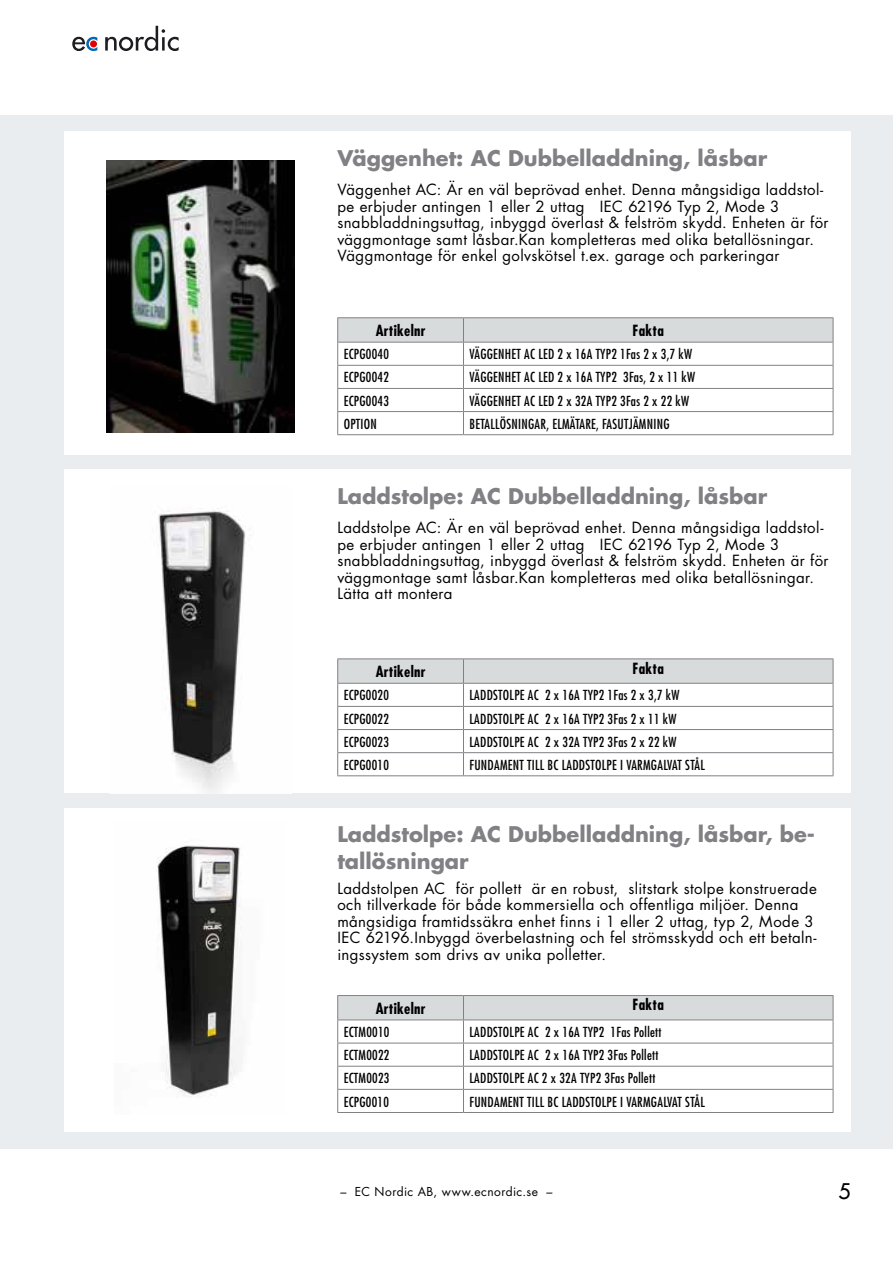
<style>
.page{position:relative;width:893px;height:1263px;background:#fff}
.page>*{position:absolute;margin:0;border:0;box-sizing:border-box;transform-origin:0 0}
.t1{font:700 21px/27px "Futura Std";color:#818084}
.t2{font:500 21px "Futura Std";color:#000}
.t3{font:15px/16.5px "Futura Std";letter-spacing:.025em;color:#000}
.t4{font:700 condensed 15px "Futura Std";letter-spacing:.02em;color:#000}
.t5{font:condensed 13.5px "Futura Std";letter-spacing:.02em;color:#000}
.t6{font:12px "Futura Std";letter-spacing:.04em;color:#000}
</style>
<div class="page">
<div style="left:0;top:115px;width:893px;height:1033px;background:#eaedef"></div>
<div style="left:64px;top:132px;width:786px;height:323px;background:#fff"></div>
<div style="left:64px;top:470px;width:786px;height:323px;background:#fff"></div>
<div style="left:64px;top:808px;width:786px;height:323px;background:#fff"></div>
<svg style="left:72px;top:37px;width:25px;height:14px"></svg>
<svg style="left:105px;top:26px;width:74px;height:25px"></svg>
<div style="left:90px;top:40px;width:7px;height:7px;background:#e60005;border-radius:50%"></div>
<img style="left:158px;top:510px;width:93px;height:283px">
<svg style="left:337px;top:995px;width:497px;height:117px"></svg>
<hr style="left:337px;top:1112px;width:126px;height:1px;background:#818084">
<hr style="left:463px;top:1112px;width:370px;height:1px;background:#818084">
<img style="left:157px;top:845px;width:83px;height:252px">
<img style="left:107px;top:161px;width:187px;height:271px">
<hr style="left:337px;top:434px;width:126px;height:1px;background:#818084">
<hr style="left:463px;top:434px;width:370px;height:1px;background:#818084">
<hr style="left:337px;top:317px;width:126px;height:1px;background:#818084">
<hr style="left:463px;top:317px;width:370px;height:1px;background:#818084">
<svg style="left:337px;top:318px;width:497px;height:116px"></svg>
<hr style="left:337px;top:342px;width:126px;height:1px;background:#818084">
<hr style="left:463px;top:342px;width:370px;height:1px;background:#818084">
<hr style="left:463px;top:658px;width:370px;height:1px;background:#818084">
<hr style="left:337px;top:658px;width:126px;height:1px;background:#818084">
<svg style="left:337px;top:659px;width:497px;height:116px"></svg>
<hr style="left:337px;top:775px;width:126px;height:1px;background:#818084">
<hr style="left:463px;top:775px;width:370px;height:1px;background:#818084">
<h1 class="t1" style="left:337px;top:144px;width:431px">Väggenhet: AC Dubbelladdning, låsbar</h1>
<p class="t3" style="left:337px;top:182px;width:493px">Väggenhet AC: Är en väl beprövad enhet. Denna mångsidiga laddstol&shy;pe erbjuder antingen 1 eller 2 uttag IEC 62196 Typ 2, Mode 3 snabbladdningsuttag, inbyggd överlast &amp; felström skydd. Enheten är för väggmontage samt låsbar.Kan kompletteras med olika betallösningar.<br>Väggmontage för enkel golvskötsel t.ex. garage och parkeringar</p>
<p class="t4" style="left:376px;top:321px;width:51px">Artikelnr</p>
<p class="t4" style="left:633px;top:321px;width:33px">Fakta</p>
<p class="t5" style="left:344px;top:346px;width:47px">ECPG0040</p>
<p class="t5" style="left:469px;top:346px;width:224px">VÄGGENHET AC LED 2 x 16A TYP2 1Fas 2 x 3,7 kW</p>
<p class="t5" style="left:344px;top:369px;width:47px">ECPG0042</p>
<p class="t5" style="left:469px;top:369px;width:227px">VÄGGENHET AC LED 2 x 16A TYP2 3Fas, 2 x 11 kW</p>
<p class="t5" style="left:344px;top:392px;width:47px">ECPG0043</p>
<p class="t5" style="left:469px;top:392px;width:221px">VÄGGENHET AC LED 2 x 32A TYP2 3Fas 2 x 22 kW</p>
<p class="t5" style="left:344px;top:416px;width:35px">OPTION</p>
<p class="t5" style="left:469px;top:416px;width:202px">BETALLÖSNINGAR, ELMÄTARE, FASUTJÄMNING</p>
<h1 class="t1" style="left:337px;top:483px;width:431px">Laddstolpe: AC Dubbelladdning, låsbar</h1>
<p class="t3" style="left:337px;top:520px;width:493px">Laddstolpe AC: Är en väl beprövad enhet. Denna mångsidiga laddstol&shy;pe erbjuder antingen 1 eller 2 uttag IEC 62196 Typ 2, Mode 3 snabbladdningsuttag, inbyggd överlast &amp; felström skydd. Enheten är för väggmontage samt låsbar.Kan kompletteras med olika betallösningar.<br>Lätta att montera</p>
<p class="t4" style="left:376px;top:662px;width:51px">Artikelnr</p>
<p class="t4" style="left:633px;top:659px;width:33px">Fakta</p>
<p class="t5" style="left:344px;top:687px;width:47px">ECPG0020</p>
<p class="t5" style="left:469px;top:687px;width:212px">LADDSTOLPE AC 2 x 16A TYP2 1Fas 2 x 3,7 kW</p>
<p class="t5" style="left:344px;top:710px;width:47px">ECPG0022</p>
<p class="t5" style="left:469px;top:710px;width:209px">LADDSTOLPE AC 2 x 16A TYP2 3Fas 2 x 11 kW</p>
<p class="t5" style="left:344px;top:734px;width:47px">ECPG0023</p>
<p class="t5" style="left:469px;top:734px;width:209px">LADDSTOLPE AC 2 x 32A TYP2 3Fas 2 x 22 kW</p>
<p class="t5" style="left:344px;top:757px;width:47px">ECPG0010</p>
<p class="t5" style="left:469px;top:757px;width:237px">FUNDAMENT TILL BC LADDSTOLPE I VARMGALVAT STÅL</p>
<h1 class="t1" style="left:337px;top:821px;width:479px">Laddstolpe: AC Dubbelladdning, låsbar, be&shy;tallösningar</h1>
<p class="t3" style="left:337px;top:880px;width:481px">Laddstolpen AC för pollett är en robust, slitstark stolpe konstruerade och tillverkade för både kommersiella och offentliga miljöer. Denna mångsidiga framtidssäkra enhet finns i 1 eller 2 uttag, typ 2, Mode 3<br>IEC 62196.Inbyggd överbelastning och fel strömsskydd och ett betaln&shy;ingssystem som drivs av unika polletter.</p>
<p class="t4" style="left:376px;top:999px;width:51px">Artikelnr</p>
<p class="t4" style="left:633px;top:996px;width:33px">Fakta</p>
<p class="t5" style="left:344px;top:1024px;width:47px">ECTM0010</p>
<p class="t5" style="left:469px;top:1024px;width:193px">LADDSTOLPE AC 2 x 16A TYP2 1Fas Pollett</p>
<p class="t5" style="left:344px;top:1047px;width:47px">ECTM0022</p>
<p class="t5" style="left:469px;top:1047px;width:190px">LADDSTOLPE AC 2 x 16A TYP2 3Fas Pollett</p>
<p class="t5" style="left:344px;top:1070px;width:47px">ECTM0023</p>
<p class="t5" style="left:469px;top:1070px;width:187px">LADDSTOLPE AC 2 x 32A TYP2 3Fas Pollett</p>
<p class="t5" style="left:344px;top:1093px;width:47px">ECPG0010</p>
<p class="t5" style="left:469px;top:1093px;width:237px">FUNDAMENT TILL BC LADDSTOLPE I VARMGALVAT STÅL</p>
<p class="t6" style="left:340px;top:1183px;width:214px">– EC Nordic AB, www.ecnordic.se –</p>
<h1 class="t2" style="left:838px;top:1178px;width:14px">5</h1>
</div>
